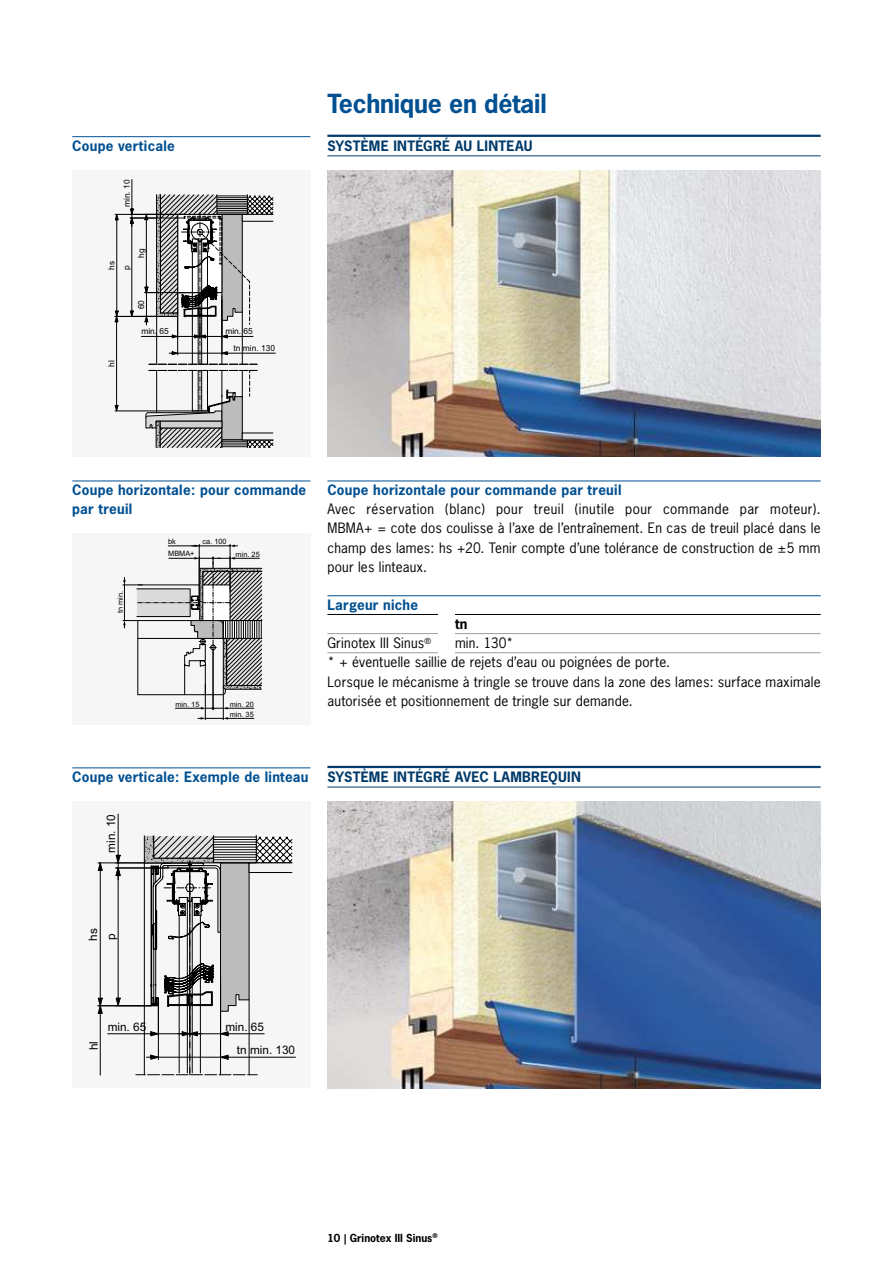
<style>
.page{position:relative;width:893px;height:1263px;background:#fff}
.page>*{position:absolute;margin:0;border:0;box-sizing:border-box;transform-origin:0 0}
.t1{font:700 24.75px "News Gothic";letter-spacing:-.01em;color:#005092}
.t2{font:13.5px/19.2px "News Gothic";letter-spacing:.015em;color:#000;text-align:justify}
.t3{font:700 13.5px/19.2px "News Gothic";letter-spacing:.02em;color:#005092}
.t4{font:700 13.5px "News Gothic";letter-spacing:.02em;color:#003a6b}
.t5{font:700 13.5px "News Gothic";color:#000}
.t6{font:11.7px/17.9px "Arial";color:#000}
.t7{font:700 10.5px "News Gothic";color:#000}
.t8{font:8.4px/16.8px "Arial";color:#000}
.t9{font:7.35px/10.1px "Arial";color:#000}
</style>
<div class="page">
<div style="left:72px;top:533px;width:238px;height:192px;background:#f6f6f6"></div>
<hr style="left:213px;top:652px;width:1px;height:58px;background:#000">
<hr style="left:205px;top:684px;width:1px;height:36px;background:#000">
<hr style="left:223px;top:686px;width:1px;height:34px;background:#000">
<svg style="left:198px;top:717px;width:56px;height:3px"></svg>
<svg style="left:175px;top:707px;width:79px;height:2px"></svg>
<hr style="left:199px;top:544px;width:1px;height:56px;background:#000">
<hr style="left:230px;top:544px;width:1px;height:41px;background:#000">
<hr style="left:199px;top:546px;width:31px;height:1px;background:#000">
<svg style="left:230px;top:545px;width:7px;height:2px"></svg>
<hr style="left:168px;top:546px;width:31px;height:1px;background:#000">
<svg style="left:123px;top:557px;width:139px;height:138px"></svg>
<img style="left:327px;top:801px;width:494px;height:287px">
<div style="left:72px;top:801px;width:238px;height:287px;background:#f6f6f6"></div>
<svg style="left:98px;top:814px;width:198px;height:261px"></svg>
<img style="left:327px;top:170px;width:494px;height:287px">
<div style="left:72px;top:170px;width:238px;height:287px;background:#f6f6f6"></div>
<svg style="left:115px;top:179px;width:160px;height:269px"></svg>
<hr style="left:327px;top:481px;width:494px;height:1px;background:#005092">
<hr style="left:327px;top:595px;width:494px;height:1px;background:#005092">
<hr style="left:327px;top:614px;width:111px;height:1px;background:#000">
<hr style="left:455px;top:614px;width:366px;height:1px;background:#000">
<hr style="left:327px;top:633px;width:111px;height:1px;background:#9d9d9c">
<hr style="left:455px;top:633px;width:366px;height:1px;background:#9d9d9c">
<hr style="left:327px;top:652px;width:111px;height:1px;background:#9d9d9c">
<hr style="left:455px;top:652px;width:366px;height:1px;background:#9d9d9c">
<hr style="left:72px;top:136px;width:238px;height:1px;background:#005092">
<hr style="left:72px;top:481px;width:238px;height:1px;background:#005092">
<hr style="left:327px;top:766px;width:494px;height:2px;background:#003a6b">
<hr style="left:327px;top:787px;width:494px;height:1px;background:#003a6b">
<hr style="left:72px;top:768px;width:238px;height:1px;background:#005092">
<hr style="left:327px;top:135px;width:494px;height:2px;background:#003a6b">
<hr style="left:327px;top:156px;width:494px;height:1px;background:#003a6b">
<p class="t3" style="left:72px;top:136px;width:104px">Coupe verticale</p>
<p class="t8" style="left:118px;top:207px;width:29px;rotate:-90deg">min. 10</p>
<p class="t8" style="left:103px;top:270px;width:10px;rotate:-90deg">hs</p>
<p class="t8" style="left:133px;top:258px;width:11px;rotate:-90deg">hg</p>
<p class="t8" style="left:118px;top:270px;width:6px;rotate:-90deg">p</p>
<p class="t8" style="left:103px;top:367px;width:8px;rotate:-90deg">hl</p>
<p class="t8" style="left:133px;top:309px;width:11px;rotate:-90deg">60</p>
<p class="t8" style="left:141px;top:323px;width:29px">min. 65</p>
<p class="t8" style="left:234px;top:323px;width:43px;text-indent:-8px">min. 65<br>tn min. 130</p>
<h1 class="t1" style="left:327px;top:87px;width:221px">Technique en détail</h1>
<p class="t4" style="left:327px;top:137px;width:207px">SYSTÈME INTÉGRÉ AU LINTEAU</p>
<p class="t3" style="left:72px;top:480px;width:235px">Coupe horizontale: pour commande par treuil</p>
<p class="t9" style="left:168px;top:537px;width:9px">bk</p>
<p class="t9" style="left:203px;top:537px;width:26px">ca. 100</p>
<p class="t9" style="left:115px;top:613px;width:24px;rotate:-90deg">tn min.</p>
<p class="t9" style="left:168px;top:548px;width:28px">MBMA+</p>
<p class="t9" style="left:236px;top:549px;width:26px">min. 25</p>
<p class="t9" style="left:175px;top:699px;width:26px">min. 15</p>
<p class="t9" style="left:230px;top:699px;width:26px">min. 20 min. 35</p>
<p class="t3" style="left:327px;top:480px;width:296px">Coupe horizontale pour commande par treuil</p>
<p class="t2" style="left:327px;top:499px;width:495px">Avec réservation (blanc) pour treuil (inutile pour commande par moteur).<br>MBMA+ = cote dos coulisse à l’axe de l’entraînement. En cas de treuil placé dans le champ des lames: hs +20. Tenir compte d’une tolérance de construction de ±5 mm pour les linteaux.</p>
<p class="t3" style="left:327px;top:595px;width:92px">Largeur niche</p>
<p class="t5" style="left:455px;top:615px;width:14px">tn</p>
<p class="t2" style="left:327px;top:633px;width:105px">Grinotex III -Sinus<sup>®</sup></p>
<p class="t2" style="left:327px;top:633px;width:495px;text-align:left;text-indent:128px">min. 130*<br>* + éventuelle saillie de rejets d’eau ou poignées de porte.<br>Lorsque le mécanisme à tringle se trouve dans la zone des lames: surface maximale autorisée et positionnement de tringle sur demande.</p>
<p class="t3" style="left:72px;top:767px;width:238px">Coupe verticale: Exemple de linteau</p>
<p class="t4" style="left:327px;top:768px;width:255px">SYSTÈME INTÉGRÉ AVEC LAMBREQUIN</p>
<p class="t6" style="left:102px;top:853px;width:40px;rotate:-90deg">min. 10</p>
<p class="t6" style="left:84px;top:940px;width:14px;rotate:-90deg">hs p</p>
<p class="t6" style="left:85px;top:1050px;width:11px;rotate:-90deg">hl</p>
<p class="t6" style="left:108px;top:1018px;width:40px">min. 65</p>
<p class="t6" style="left:225px;top:1018px;width:40px">min. 65</p>
<p class="t6" style="left:237px;top:1041px;width:60px">tn min. 130</p>
<p class="t7" style="left:327px;top:1231px;width:112px">10 | Grinotex III -Sinus<sup>®</sup></p>
</div>
